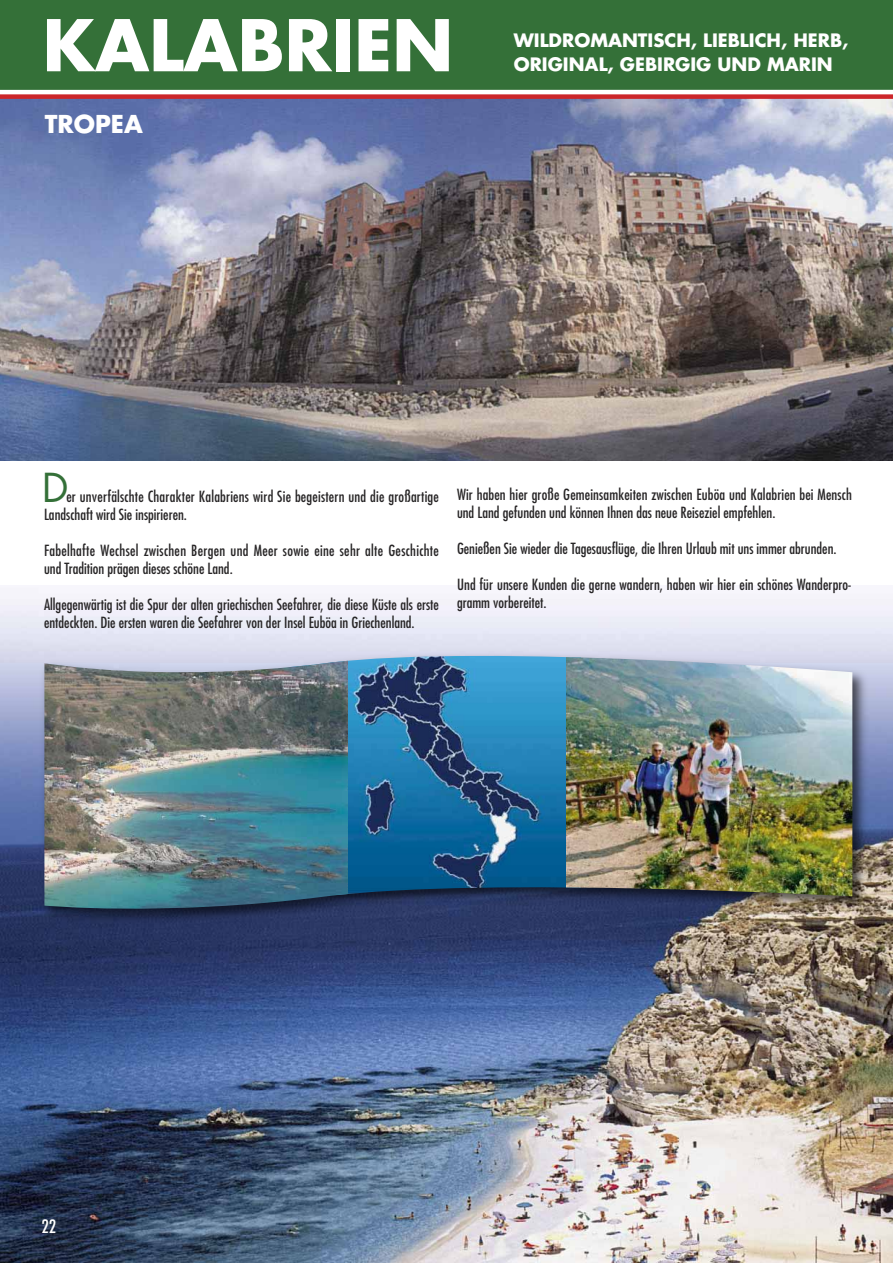
<style>
.page{position:relative;width:893px;height:1263px;background:#fff}
.page>*{position:absolute;margin:0;border:0;box-sizing:border-box;transform-origin:0 0}
.t1{font:700 69.3px "Futura";color:#fff}
.t2{font:38.85px "Futura";color:#347038}
.t3{font:700 24px "Futura";color:#fff}
.t4{font:700 18px "Futura";color:#fff}
.t5{font:condensed 18px "Futura";color:#fff}
.t6{font:condensed 15px/18px "Futura";color:#272526}
.t7{font:condensed 15px/18px "Futura";letter-spacing:.02em;color:#272526}
</style>
<div class="page">
<img style="left:0;top:99px;width:893px;height:361px">
<div style="left:0;top:0;width:893px;height:85px;background:#347038"></div>
<img style="left:0;top:588px;width:893px;height:675px">
<div style="left:0;top:85px;width:893px;height:5px;background:#347038"></div>
<div style="left:0;top:94px;width:893px;height:5px;background:#cc262a"></div>
<img style="left:38px;top:649px;width:833px;height:279px">
<img style="left:291px;top:646px;width:289px;height:248px">
<img style="left:566px;top:656px;width:286px;height:242px">
<img style="left:44px;top:653px;width:304px;height:258px">
<p class="t1" style="left:43px;top:14px;width:412px">KALABRIEN</p>
<p class="t3" style="left:45px;top:113px;width:100px">TROPEA</p>
<p class="t4" style="left:514px;top:32px;width:336px">WILDROMANTISCH, LIEBLICH, HERB,</p>
<p class="t4" style="left:514px;top:56px;width:321px">ORIGINAL, GEBIRGIG UND MARIN</p>
<p class="t2" style="left:42px;top:469px;width:28px">D</p>
<p class="t6" style="left:44px;top:488px;width:396px;text-indent:22px">er unverfälschte Charakter Kalabriens wird Sie begeistern und die großartige<br>Landschaft wird Sie inspirieren.</p>
<p class="t7" style="left:44px;top:542px;width:396px">Fabelhafte Wechsel zwischen Bergen und Meer sowie eine sehr alte Geschichte und Tradition prägen dieses schöne Land.</p>
<p class="t6" style="left:44px;top:596px;width:396px">Allgegenwärtig ist die Spur der alten griechischen Seefahrer, die diese Küste als erste entdeckten. Die ersten waren die Seefahrer von der Insel Euböa in Griechenland.</p>
<p class="t6" style="left:457px;top:486px;width:396px">Wir haben hier große Gemeinsamkeiten zwischen Euböa und Kalabrien bei Mensch und Land gefunden und können Ihnen das neue Reiseziel empfehlen.</p>
<p class="t6" style="left:457px;top:540px;width:381px">Genießen Sie wieder die Tagesausflüge, die Ihren Urlaub mit uns immer abrunden.</p>
<p class="t6" style="left:457px;top:576px;width:396px">Und für unsere Kunden die gerne wandern, haben wir hier ein schönes Wanderpro&shy;gramm vorbereitet.</p>
<p class="t5" style="left:42px;top:1218px;width:16px">22</p>
</div>
